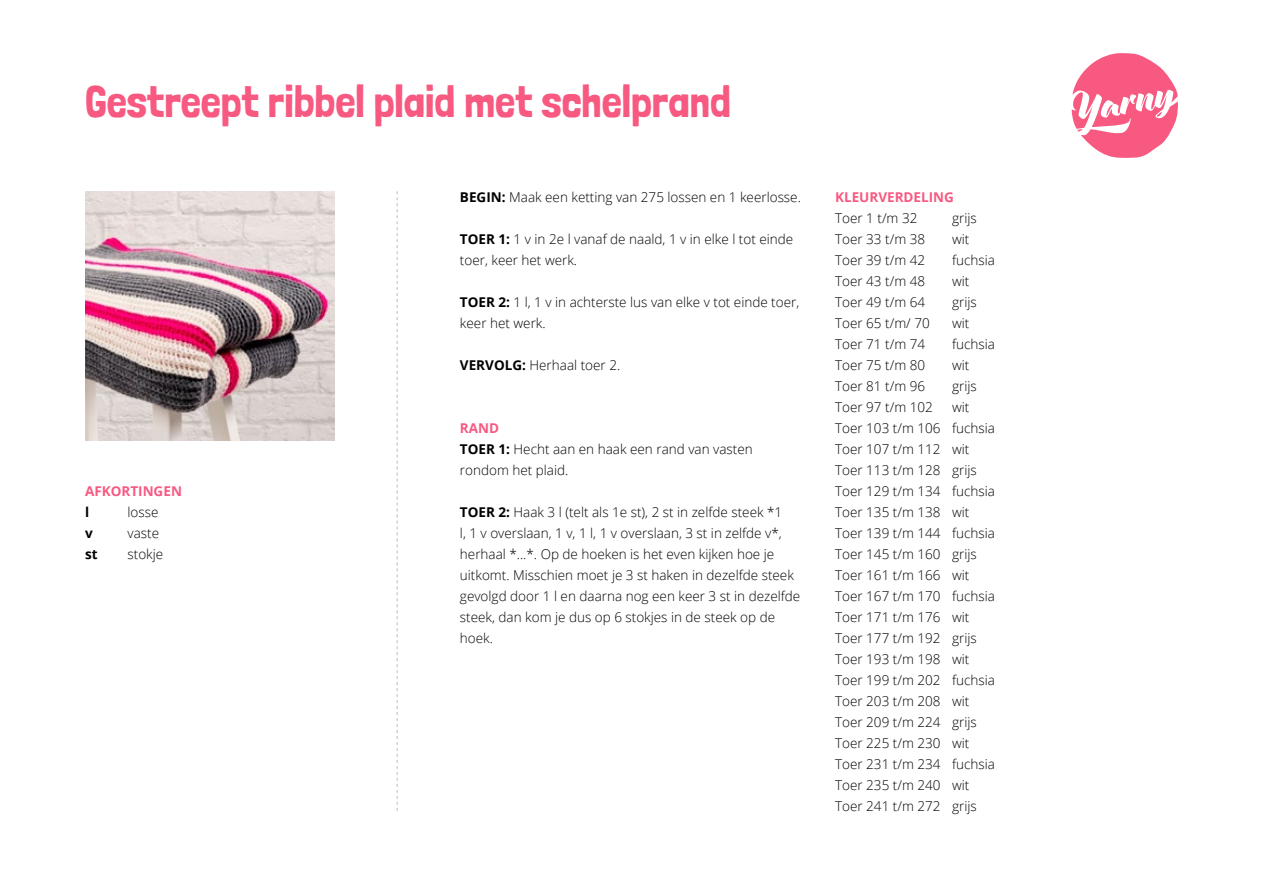
<style>
.page{position:relative;width:1263px;height:893px;background:#fff}
.page>*{position:absolute;margin:0;border:0;box-sizing:border-box;transform-origin:0 0}
.t1{font:45px "Londrina Solid";color:#f75981}
.t2{font:300 13.5px/21px "Open Sans";color:#000}
.t3{font:700 13.5px "Open Sans";color:#f75981}
.t4{font:700 13.5px "Open Sans";color:#000}
.s1{font-weight:700}
.s2{font-weight:700;color:#f75981}
</style>
<div class="page">
<svg style="left:1071px;top:53px;width:107px;height:105px"></svg>
<svg style="left:397px;top:191px;width:1px;height:620px"></svg>
<img style="left:85px;top:191px;width:249px;height:250px">
<h1 class="t1" style="left:85px;top:75px;width:647px">Gestreept ribbel plaid met schelprand</h1>
<p class="t3" style="left:85px;top:481px;width:98px">AFKORTINGEN</p>
<p class="t4" style="left:85px;top:502px;width:6px">L</p>
<p class="t2" style="left:128px;top:501px;width:32px">losse</p>
<p class="t4" style="left:85px;top:523px;width:9px">V</p>
<p class="t2" style="left:128px;top:522px;width:33px">vaste</p>
<p class="t4" style="left:85px;top:544px;width:14px">ST</p>
<p class="t2" style="left:128px;top:543px;width:37px">stokje</p>
<p class="t4" style="left:460px;top:187px;width:9px">BEGIN</p>
<p class="t2" style="left:502px;top:186px;width:301px"><span class="s1">:</span> Maak een ketting van 275 lossen en 1 keerlosse.</p>
<p class="t2" style="left:460px;top:228px;width:335px"><span class="s1">TOER 1:</span> 1 v in 2e l vanaf de naald, 1 v in elke l tot einde toer, keer het werk.</p>
<p class="t2" style="left:460px;top:291px;width:341px"><span class="s1">TOER 2:</span> 1 l, 1 v in achterste lus van elke v tot einde toer, keer het werk.</p>
<p class="t2" style="left:460px;top:354px;width:162px"><span class="s1">VERVOLG:</span> Herhaal toer 2.</p>
<p class="t2" style="left:460px;top:417px;width:294px"><span class="s2">RAND<br></span><span class="s1">TOER 1:</span> Hecht aan en haak een rand van vasten rondom het plaid.</p>
<p class="t2" style="left:460px;top:501px;width:342px"><span class="s1">TOER 2:</span> Haak 3 l (telt als 1e st), 2 st in zelfde steek *1<br>l, 1 v overslaan, 1 v, 1 l, 1 v overslaan, 3 st in zelfde v*, herhaal *...*. Op de hoeken is het even kijken hoe je uitkomt. Misschien moet je 3 st haken in dezelfde steek gevolgd door 1 l en daarna nog een keer 3 st in dezelfde steek, dan kom je dus op 6 stokjes in de steek op de hoek.</p>
<p class="t3" style="left:835px;top:187px;width:120px">KLEURVERDELING</p>
<p class="t2" style="left:835px;top:207px;width:84px">Toer 1 t/m 32</p>
<p class="t2" style="left:952px;top:207px;width:26px">grijs</p>
<p class="t2" style="left:835px;top:228px;width:92px">Toer 33 t/m 38</p>
<p class="t2" style="left:952px;top:228px;width:19px">wit</p>
<p class="t2" style="left:835px;top:249px;width:92px">Toer 39 t/m 42</p>
<p class="t2" style="left:952px;top:249px;width:44px">fuchsia</p>
<p class="t2" style="left:835px;top:270px;width:92px">Toer 43 t/m 48</p>
<p class="t2" style="left:952px;top:270px;width:19px">wit</p>
<p class="t2" style="left:835px;top:291px;width:92px">Toer 49 t/m 64</p>
<p class="t2" style="left:952px;top:291px;width:26px">grijs</p>
<p class="t2" style="left:835px;top:312px;width:96px">Toer 65 t/m/ 70</p>
<p class="t2" style="left:952px;top:312px;width:19px">wit</p>
<p class="t2" style="left:835px;top:333px;width:92px">Toer 71 t/m 74</p>
<p class="t2" style="left:952px;top:333px;width:44px">fuchsia</p>
<p class="t2" style="left:835px;top:354px;width:92px">Toer 75 t/m 80</p>
<p class="t2" style="left:952px;top:354px;width:19px">wit</p>
<p class="t2" style="left:835px;top:375px;width:92px">Toer 81 t/m 96</p>
<p class="t2" style="left:952px;top:375px;width:26px">grijs</p>
<p class="t2" style="left:835px;top:396px;width:99px">Toer 97 t/m 102</p>
<p class="t2" style="left:835px;top:396px;width:161px;text-indent:117px">wit<br>Toer 103 t/m 106 fuchsia<br>Toer 107 t/m 112 wit<br>Toer 113 t/m 128 grijs<br>Toer 129 t/m 134 fuchsia<br>Toer 135 t/m 138 wit<br>Toer 139 t/m 144 fuchsia<br>Toer 145 t/m 160 grijs<br>Toer 161 t/m 166 wit<br>Toer 167 t/m 170 fuchsia<br>Toer 171 t/m 176 wit<br>Toer 177 t/m 192 grijs<br>Toer 193 t/m 198 wit<br>Toer 199 t/m 202 fuchsia<br>Toer 203 t/m 208 wit<br>Toer 209 t/m 224 grijs<br>Toer 225 t/m 230 wit<br>Toer 231 t/m 234 fuchsia<br>Toer 235 t/m 240 wit<br>Toer 241 t/m 272 grijs</p>
</div>
